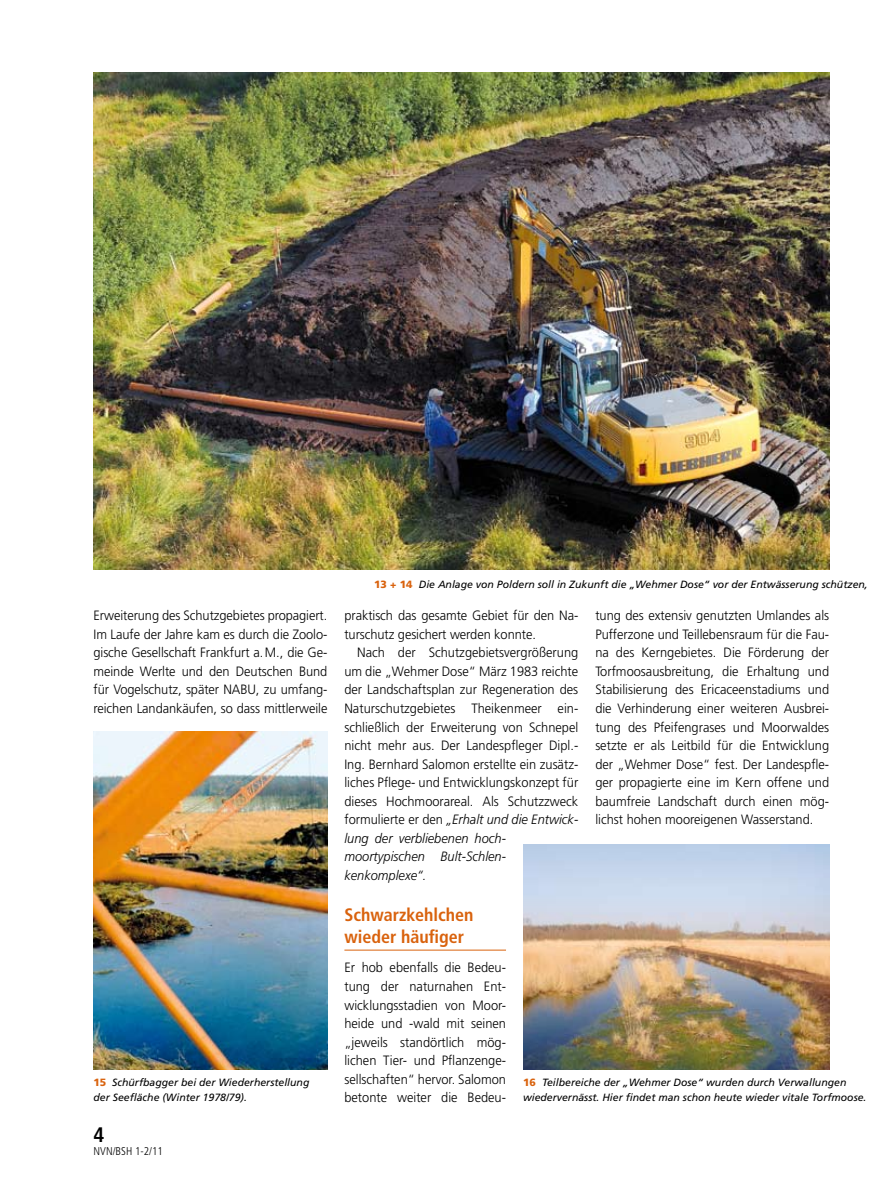
<style>
.page{position:relative;width:893px;height:1191px;background:#fff}
.page>*{position:absolute;margin:0;border:0;box-sizing:border-box;transform-origin:0 0}
.t1{font:700 condensed 21px "Frutiger";color:#000}
.t2{font:700 condensed 18px/22.5px "Frutiger";color:#d9620d}
.t3{font:300 13.5px/18.5px "Frutiger";color:#000;text-align:justify;scale:.95 1}
.t4{font:300 condensed 11.25px "Frutiger";color:#000}
.t5{font:italic 10.5px/15px "Frutiger";color:#000}
.s1{font-weight:900;font-style:normal;color:#d9620d}
.s2{font-style:italic}
</style>
<div class="page">
<hr style="left:344px;top:949px;width:162px;height:1px;background:#d9620d">
<img style="left:523px;top:844px;width:306px;height:225px">
<img style="left:94px;top:72px;width:735px;height:498px">
<img style="left:94px;top:731px;width:233px;height:338px">
<p class="t5" style="left:374px;top:577px;width:495px"><span class="s1">13 + 14</span> Die Anlage von Poldern soll in Zukunft die „Wehmer Dose“ vor der Entwässerung schützen,</p>
<p class="t3" style="left:94px;top:606px;width:248px">Erweiterung des Schutzgebietes propagiert.<br>Im Laufe der Jahre kam es durch die Zoolo&shy;gische Gesellschaft Frankfurt a.M., die Ge&shy;meinde Werlte und den Deutschen Bund für Vogelschutz, später NABU, zu umfang&shy;reichen Landankäufen, so dass mittlerweile</p>
<p class="t3" style="left:344px;top:606px;width:248px">praktisch das gesamte Gebiet für den Na&shy;turschutz gesichert werden konnte.</p>
<p class="t3" style="left:595px;top:606px;width:248px">tung des extensiv genutzten Umlandes als Pufferzone und Teillebensraum für die Fau&shy;na des Kerngebietes. Die Förderung der Torfmoosausbreitung, die Erhaltung und Stabilisierung des Ericaceenstadiums und die Verhinderung einer weiteren Ausbrei&shy;tung des Pfeifengrases und Moorwaldes setzte er als Leitbild für die Entwicklung der „Wehmer Dose“ fest. Der Landespfle&shy;ger propagierte eine im Kern offene und baumfreie Landschaft durch einen mög&shy;lichst hohen mooreigenen Wasserstand.</p>
<p class="t3" style="left:344px;top:643px;width:248px;text-align:left;text-indent:13px">Nach der Schutzgebietsvergrößerung um die „Wehmer Dose“ März 1983 reichte der Landschaftsplan zur Regeneration des Naturschutzgebietes Theikenmeer ein&shy;schließlich der Erweiterung von Schnepel nicht mehr aus. Der Landespfleger Dipl.- Ing. Bernhard Salomon erstellte ein zusätz&shy;liches Pflege- und Entwicklungskonzept für dieses Hochmoorareal. Als Schutzzweck formulierte er den <span class="s2">„Erhalt und die Entwick&shy;lung der verbliebenen hoch&shy;moortypischen Bult-Schlen&shy;kenkomplexe“.</span></p>
<h2 class="t2" style="left:344px;top:903px;width:131px">Schwarzkehlchen wieder häufiger</h2>
<p class="t3" style="left:344px;top:958px;width:172px">Er hob ebenfalls die Bedeu&shy;tung der naturnahen Ent&shy;wicklungsstadien von Moor&shy;heide und -wald mit seinen „jeweils standörtlich mög&shy;lichen Tier- und Pflanzenge&shy;sellschaften“ hervor. Salomon betonte weiter die Bedeu-</p>
<p class="t5" style="left:94px;top:1075px;width:217px"><span class="s1">15</span> Schürfbagger bei der Wiederherstellung der Seefläche (Winter 1978/79).</p>
<p class="t5" style="left:523px;top:1075px;width:345px"><span class="s1">16</span> Teilbereiche der „Wehmer Dose“ wurden durch Verwallungen wiedervernässt. Hier findet man schon heute wieder vitale Torfmoose.</p>
<h1 class="t1" style="left:94px;top:1122px;width:12px">4</h1>
<p class="t4" style="left:94px;top:1145px;width:71px">NVN/BSH 1-2/11</p>
</div>
